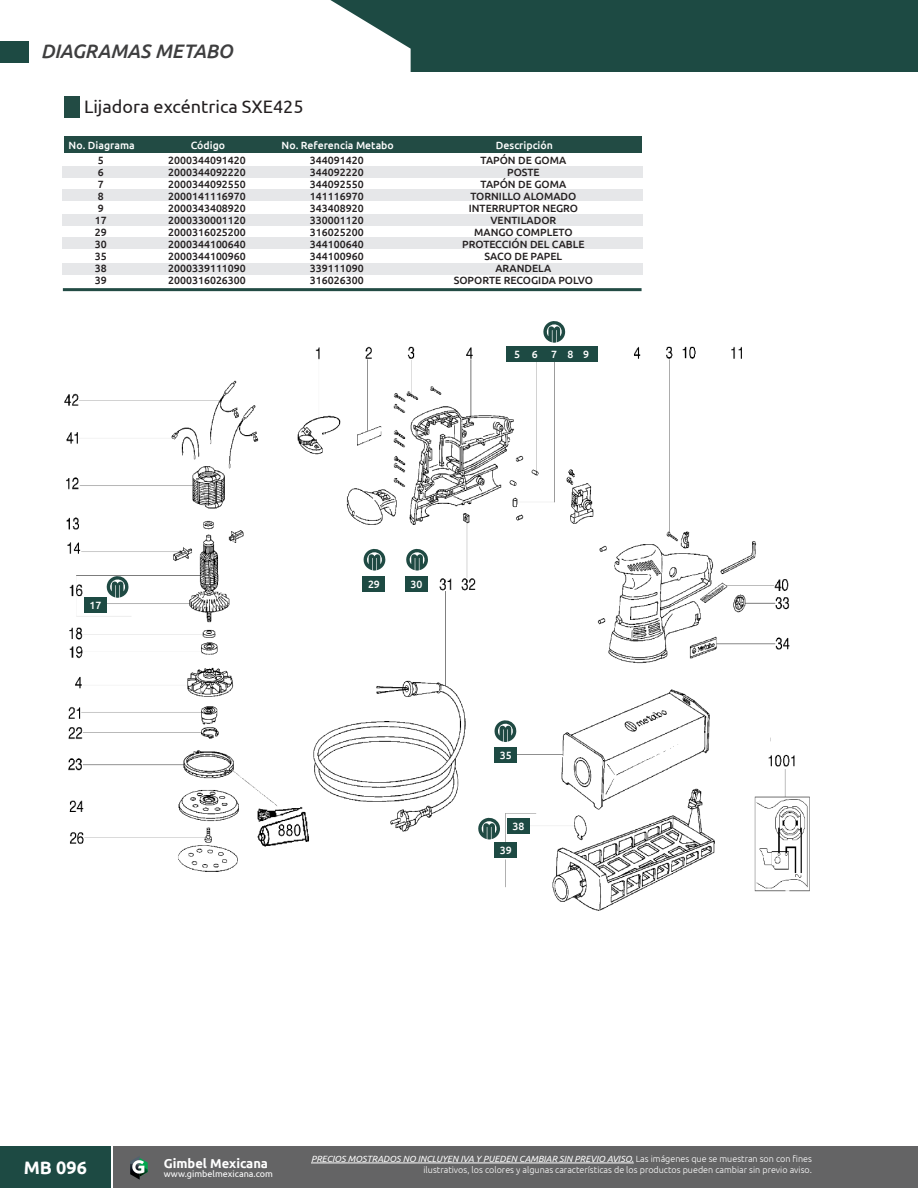
<style>
.page{position:relative;width:918px;height:1188px;background:#fff}
.page>*{position:absolute;margin:0;border:0;box-sizing:border-box;transform-origin:0 0}
.t1{font:italic 500 19.5px "Ubuntu";color:#3e3e3f}
.TÍTULOS_DE_PRODUCTOS{font:18px "Ubuntu";color:#231f20}
.t2{font:700 18px "Ubuntu";color:#fff}
.t3{font:700 12.9px "Ubuntu";color:#fff}
.CODIGO{font:500 10.5px "Ubuntu";color:#231f20}
.ENCABEZADO_DE_TABLA{font:500 10.5px "Ubuntu";color:#fff}
.COTAS{font:500 10.5px "Ubuntu";color:#fff}
.t4{font:300 9px/10.8px "Ubuntu";color:#fff;text-align:right}
.t5{font:9px "Ubuntu";color:#fff}
.s1{font-weight:400;font-style:italic}
</style>
<div class="page">
<div style="left:0;top:1146px;width:111px;height:42px;background:#1d4a43"></div>
<div style="left:113px;top:1146px;width:804px;height:42px;background:#646465"></div>
<svg style="left:130px;top:1156px;width:18px;height:24px"></svg>
<hr style="left:311px;top:1163px;width:323px;height:1px;background:#fff">
<div style="left:0;top:0;width:917px;height:72px;background:#1d4a43"></div>
<svg style="left:0;top:0;width:411px;height:72px;background:#eff2f1"></svg>
<div style="left:0;top:41px;width:28px;height:21px;background:#1d4a43"></div>
<div style="left:64px;top:96px;width:16px;height:21px;background:#224b44"></div>
<div style="left:64px;top:136px;width:578px;height:17px;background:#224b44"></div>
<hr style="left:63px;top:288px;width:579px;height:3px;background:#224b44">
<div style="left:62px;top:166px;width:580px;height:12px;background:#e6e7e9"></div>
<div style="left:62px;top:263px;width:580px;height:12px;background:#e6e7e9"></div>
<div style="left:62px;top:214px;width:580px;height:12px;background:#e6e7e9"></div>
<div style="left:62px;top:189px;width:580px;height:12px;background:#e6e7e9"></div>
<div style="left:62px;top:237px;width:580px;height:12px;background:#e6e7e9"></div>
<img style="left:64px;top:346px;width:746px;height:565px">
<svg style="left:543px;top:321px;width:23px;height:22px"></svg>
<svg style="left:362px;top:548px;width:25px;height:23px"></svg>
<svg style="left:405px;top:548px;width:24px;height:23px"></svg>
<svg style="left:105px;top:575px;width:25px;height:23px"></svg>
<svg style="left:493px;top:719px;width:25px;height:23px"></svg>
<svg style="left:477px;top:817px;width:24px;height:23px"></svg>
<div style="left:506px;top:346px;width:23px;height:15px;background:#1d4a43"></div>
<div style="left:523px;top:346px;width:23px;height:15px;background:#1d4a43"></div>
<div style="left:543px;top:346px;width:23px;height:15px;background:#1d4a43"></div>
<div style="left:559px;top:346px;width:23px;height:15px;background:#1d4a43"></div>
<div style="left:575px;top:346px;width:22px;height:15px;background:#1d4a43"></div>
<div style="left:84px;top:597px;width:23px;height:15px;background:#1d4a43"></div>
<div style="left:363px;top:576px;width:22px;height:16px;background:#1d4a43"></div>
<div style="left:405px;top:576px;width:23px;height:16px;background:#1d4a43"></div>
<div style="left:495px;top:747px;width:22px;height:16px;background:#1d4a43"></div>
<div style="left:507px;top:818px;width:23px;height:15px;background:#1d4a43"></div>
<div style="left:495px;top:842px;width:22px;height:16px;background:#1d4a43"></div>
<h1 class="t1" style="left:41px;top:39px;width:193px">DIAGRAMAS METABO</h1>
<p class="TÍTULOS_DE_PRODUCTOS" style="left:84px;top:96px;width:221px">Lijadora excéntrica SXE425</p>
<p class="CODIGO" style="left:98px;top:153px;width:7px">5</p>
<p class="CODIGO" style="left:98px;top:165px;width:7px">6</p>
<p class="CODIGO" style="left:98px;top:177px;width:7px">7</p>
<p class="CODIGO" style="left:98px;top:189px;width:7px">8</p>
<p class="CODIGO" style="left:98px;top:201px;width:7px">9</p>
<p class="CODIGO" style="left:95px;top:213px;width:13px">17</p>
<p class="CODIGO" style="left:95px;top:225px;width:13px">29</p>
<p class="CODIGO" style="left:95px;top:237px;width:13px">30</p>
<p class="CODIGO" style="left:95px;top:249px;width:13px">35</p>
<p class="CODIGO" style="left:95px;top:261px;width:13px">38</p>
<p class="CODIGO" style="left:95px;top:273px;width:13px">39</p>
<p class="ENCABEZADO_DE_TABLA" style="left:69px;top:139px;width:68px">No. Diagrama</p>
<p class="ENCABEZADO_DE_TABLA" style="left:282px;top:139px;width:114px">No. Referencia Metabo</p>
<p class="ENCABEZADO_DE_TABLA" style="left:496px;top:139px;width:59px">Descripción</p>
<p class="ENCABEZADO_DE_TABLA" style="left:191px;top:139px;width:36px">Código</p>
<p class="CODIGO" style="left:481px;top:153px;width:87px">TAPÓN DE GOMA</p>
<p class="CODIGO" style="left:507px;top:165px;width:34px">POSTE</p>
<p class="CODIGO" style="left:481px;top:177px;width:87px">TAPÓN DE GOMA</p>
<p class="CODIGO" style="left:470px;top:189px;width:107px">TORNILLO ALOMADO</p>
<p class="CODIGO" style="left:469px;top:201px;width:111px">INTERRUPTOR NEGRO</p>
<p class="CODIGO" style="left:490px;top:213px;width:67px">VENTILADOR</p>
<p class="CODIGO" style="left:474px;top:225px;width:100px">MANGO COMPLETO</p>
<p class="CODIGO" style="left:462px;top:237px;width:124px">PROTECCIÓN DEL CABLE</p>
<p class="CODIGO" style="left:485px;top:249px;width:79px">SACO DE PAPEL</p>
<p class="CODIGO" style="left:495px;top:261px;width:57px">ARANDELA</p>
<p class="CODIGO" style="left:454px;top:273px;width:141px">SOPORTE RECOGIDA POLVO</p>
<p class="CODIGO" style="left:168px;top:153px;width:79px">2000344091420</p>
<p class="CODIGO" style="left:168px;top:165px;width:79px">2000344092220</p>
<p class="CODIGO" style="left:168px;top:177px;width:79px">2000344092550</p>
<p class="CODIGO" style="left:168px;top:189px;width:79px">2000141116970</p>
<p class="CODIGO" style="left:168px;top:201px;width:79px">2000343408920</p>
<p class="CODIGO" style="left:168px;top:213px;width:79px">2000330001120</p>
<p class="CODIGO" style="left:168px;top:225px;width:79px">2000316025200</p>
<p class="CODIGO" style="left:168px;top:237px;width:79px">2000344100640</p>
<p class="CODIGO" style="left:168px;top:249px;width:79px">2000344100960</p>
<p class="CODIGO" style="left:168px;top:261px;width:79px">2000339111090</p>
<p class="CODIGO" style="left:168px;top:273px;width:79px">2000316026300</p>
<p class="CODIGO" style="left:310px;top:153px;width:55px">344091420</p>
<p class="CODIGO" style="left:310px;top:165px;width:55px">344092220</p>
<p class="CODIGO" style="left:310px;top:177px;width:55px">344092550</p>
<p class="CODIGO" style="left:310px;top:189px;width:55px">141116970</p>
<p class="CODIGO" style="left:310px;top:201px;width:55px">343408920</p>
<p class="CODIGO" style="left:310px;top:213px;width:55px">330001120</p>
<p class="CODIGO" style="left:310px;top:225px;width:55px">316025200</p>
<p class="CODIGO" style="left:310px;top:237px;width:55px">344100640</p>
<p class="CODIGO" style="left:310px;top:249px;width:55px">344100960</p>
<p class="CODIGO" style="left:310px;top:261px;width:55px">339111090</p>
<p class="CODIGO" style="left:310px;top:273px;width:55px">316026300</p>
<p class="COTAS" style="left:89px;top:598px;width:13px">17</p>
<p class="COTAS" style="left:514px;top:347px;width:7px">5</p>
<p class="COTAS" style="left:532px;top:347px;width:7px">6</p>
<p class="COTAS" style="left:551px;top:347px;width:7px">7</p>
<p class="COTAS" style="left:567px;top:347px;width:7px">8</p>
<p class="COTAS" style="left:583px;top:347px;width:7px">9</p>
<p class="COTAS" style="left:368px;top:578px;width:13px">29</p>
<p class="COTAS" style="left:411px;top:578px;width:13px">30</p>
<p class="COTAS" style="left:500px;top:748px;width:13px">35</p>
<p class="COTAS" style="left:512px;top:819px;width:13px">38</p>
<p class="COTAS" style="left:500px;top:844px;width:13px">39</p>
<h2 class="t2" style="left:24px;top:1157px;width:65px">MB 096</h2>
<p class="t3" style="left:164px;top:1155px;width:106px">Gimbel Mexicana</p>
<p class="t5" style="left:164px;top:1169px;width:111px">www.gimbelmexicana.com</p>
<p class="t4" style="left:311px;top:1153px;width:503px"><span class="s1">PRECIOS MOSTRADOS NO INCLUYEN IVA Y PUEDEN CAMBIAR SIN PREVIO AVISO.</span> Las imágenes que se muestran son con fines ilustrativos, los colores y algunas características de los productos pueden cambiar sin previo aviso.</p>
</div>
